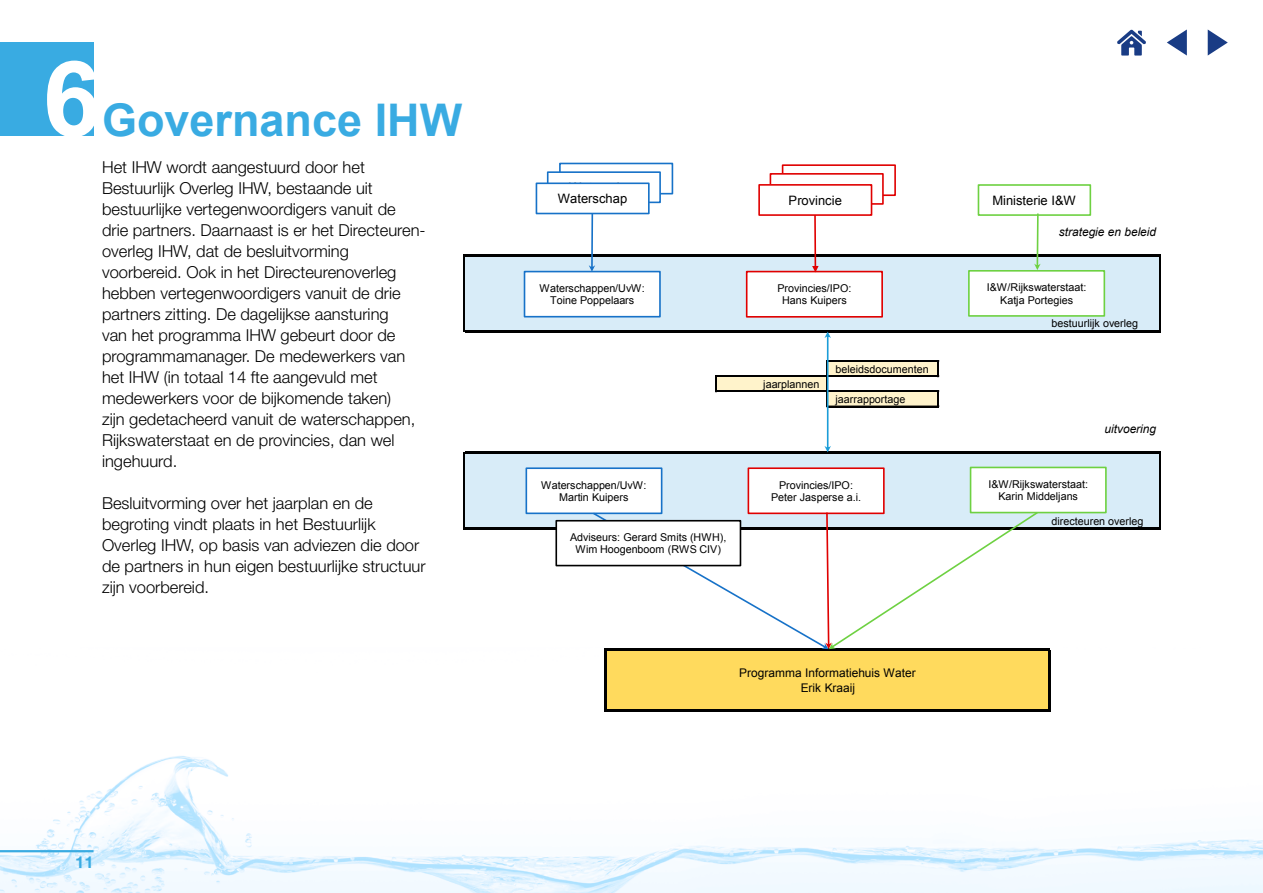
<style>
.page{position:relative;width:1263px;height:893px;background:#fff}
.page>*{position:absolute;margin:0;border:0;box-sizing:border-box;transform-origin:0 0}
.t1{font:700 105px "Arial";color:#fff}
.t2{font:700 45px "Arial";color:#39abe2}
.t3{font:300 16.5px/21px "Helvetica Neue LT Std";color:#000}
.t4{font:700 16.5px "Helvetica Neue LT Std";color:#39abe2}
.t5{font:12.9px "Arial";color:#000}
.t6{font:11.85px/15px "Arial";color:#000;text-align:center}
.t7{font:italic 11.85px "Arial";color:#000}
.t8{font:10.8px/12.5px "Arial";color:#000;text-align:center}
</style>
<div class="page">
<img style="left:0;top:648px;width:1263px;height:245px">
<hr style="left:0;top:850px;width:94px;height:2px;background:#39abe2">
<div style="left:0;top:43px;width:94px;height:93px;background:#39abe2"></div>
<div style="left:465px;top:255px;width:695px;height:76px;background:#d8ecf8"></div>
<div style="left:827px;top:361px;width:111px;height:16px;background:#fff3cb"></div>
<div style="left:716px;top:376px;width:111px;height:16px;background:#fff3cb"></div>
<div style="left:827px;top:391px;width:111px;height:16px;background:#fff3cb"></div>
<div style="left:465px;top:453px;width:695px;height:76px;background:#d8ecf8"></div>
<div style="left:605px;top:650px;width:444px;height:15px;background:#ffda5d"></div>
<div style="left:605px;top:665px;width:444px;height:15px;background:#ffda5d"></div>
<div style="left:605px;top:680px;width:444px;height:15px;background:#ffda5d"></div>
<div style="left:605px;top:695px;width:444px;height:16px;background:#ffda5d"></div>
<svg style="left:938px;top:362px;width:1px;height:14px"></svg>
<hr style="left:463px;top:254px;width:2px;height:78px;background:#000">
<hr style="left:1159px;top:256px;width:2px;height:76px;background:#000">
<hr style="left:463px;top:452px;width:2px;height:78px;background:#000">
<hr style="left:1159px;top:454px;width:2px;height:76px;background:#000">
<svg style="left:938px;top:392px;width:1px;height:14px"></svg>
<svg style="left:716px;top:376px;width:1px;height:16px"></svg>
<hr style="left:604px;top:649px;width:2px;height:63px;background:#000">
<hr style="left:1048px;top:651px;width:2px;height:61px;background:#000">
<hr style="left:465px;top:254px;width:696px;height:2px;background:#000">
<hr style="left:465px;top:330px;width:696px;height:2px;background:#000">
<hr style="left:828px;top:361px;width:111px;height:1px;background:#000">
<hr style="left:717px;top:376px;width:222px;height:1px;background:#000">
<hr style="left:717px;top:391px;width:222px;height:1px;background:#000">
<hr style="left:828px;top:406px;width:111px;height:1px;background:#000">
<hr style="left:465px;top:452px;width:696px;height:2px;background:#000">
<hr style="left:465px;top:528px;width:696px;height:2px;background:#000">
<hr style="left:606px;top:649px;width:444px;height:2px;background:#000">
<hr style="left:606px;top:710px;width:444px;height:2px;background:#000">
<div style="left:559px;top:163px;width:114px;height:31px;border:2px solid #1772c8"></div>
<div style="left:548px;top:172px;width:112px;height:30px;background:#fff"></div>
<div style="left:547px;top:171px;width:114px;height:32px;border:2px solid #1772c8"></div>
<div style="left:536px;top:183px;width:113px;height:30px;background:#fff"></div>
<div style="left:536px;top:182px;width:114px;height:32px;border:2px solid #1772c8"></div>
<div style="left:782px;top:164px;width:114px;height:32px;border:2px solid #e00000"></div>
<div style="left:770px;top:174px;width:113px;height:30px;background:#fff"></div>
<div style="left:770px;top:173px;width:114px;height:32px;border:2px solid #e00000"></div>
<div style="left:759px;top:185px;width:112px;height:30px;background:#fff"></div>
<div style="left:758px;top:184px;width:114px;height:32px;border:2px solid #e00000"></div>
<div style="left:978px;top:184px;width:113px;height:32px;border:2px solid #6ed142"></div>
<div style="left:524px;top:272px;width:136px;height:45px;background:#fff"></div>
<div style="left:524px;top:271px;width:137px;height:46px;border:2px solid #1772c8"></div>
<div style="left:747px;top:272px;width:135px;height:45px;background:#fff"></div>
<div style="left:746px;top:271px;width:137px;height:47px;border:2px solid #e00000"></div>
<div style="left:969px;top:271px;width:135px;height:45px;background:#fff"></div>
<div style="left:968px;top:270px;width:137px;height:47px;border:2px solid #6ed142"></div>
<div style="left:526px;top:468px;width:136px;height:45px;background:#fff"></div>
<div style="left:525px;top:467px;width:137px;height:47px;border:2px solid #1772c8"></div>
<div style="left:748px;top:468px;width:136px;height:45px;background:#fff"></div>
<div style="left:747px;top:467px;width:138px;height:47px;border:2px solid #e00000"></div>
<div style="left:970px;top:467px;width:136px;height:46px;background:#fff"></div>
<div style="left:970px;top:467px;width:137px;height:46px;border:2px solid #6ed142"></div>
<svg style="left:824px;top:332px;width:7px;height:120px"></svg>
<svg style="left:593px;top:512px;width:445px;height:137px"></svg>
<svg style="left:1034px;top:213px;width:7px;height:57px"></svg>
<svg style="left:812px;top:215px;width:7px;height:57px"></svg>
<svg style="left:589px;top:213px;width:6px;height:59px"></svg>
<div style="left:556px;top:521px;width:184px;height:45px;background:#fff"></div>
<div style="left:555px;top:520px;width:186px;height:46px;border:2px solid #000"></div>
<svg style="left:1208px;top:29px;width:20px;height:27px"></svg>
<svg style="left:1167px;top:29px;width:20px;height:27px"></svg>
<svg style="left:1117px;top:30px;width:29px;height:26px"></svg>
<h1 class="t1" style="left:43px;top:30px;width:60px">6</h1>
<h2 class="t2" style="left:102px;top:91px;width:362px">Governance IHW</h2>
<p class="t3" style="left:102px;top:157px;width:323px">Het IHW wordt aangestuurd door het Bestuurlijk Overleg IHW, bestaande uit bestuurlijke vertegenwoordigers vanuit de drie partners. Daarnaast is er het Directeuren&shy;overleg IHW, dat de besluitvorming voorbereid. Ook in het Directeurenoverleg hebben vertegenwoordigers vanuit de drie partners zitting. De dagelijkse aansturing<br>van het programma IHW gebeurt door de programmamanager. De medewerkers van het IHW (in totaal 14 fte aangevuld met medewerkers voor de bijkomende taken)<br>zijn gedetacheerd vanuit de waterschappen, Rijkswaterstaat en de provincies, dan wel ingehuurd.</p>
<p class="t3" style="left:102px;top:493px;width:325px">Besluitvorming over het jaarplan en de begroting vindt plaats in het Bestuurlijk Overleg IHW, op basis van adviezen die door de partners in hun eigen bestuurlijke structuur zijn voorbereid.</p>
<p class="t4" style="left:75px;top:852px;width:20px">11</p>
<p class="t5" style="left:558px;top:190px;width:71px">Waterschap</p>
<p class="t5" style="left:789px;top:192px;width:55px">Provincie</p>
<p class="t5" style="left:992px;top:192px;width:85px">Ministerie I&amp;W</p>
<p class="t7" style="left:1059px;top:224px;width:99px">strategie en beleid</p>
<p class="t8" style="left:539px;top:282px;width:107px">Waterschappen/UvW:<br>Toine Poppelaars</p>
<p class="t8" style="left:777px;top:282px;width:75px">Provincies/IPO:<br>Hans Kuipers</p>
<p class="t8" style="left:987px;top:281px;width:101px">I&amp;W/Rijkswaterstaat:<br>Katja Portegies</p>
<p class="t8" style="left:763px;top:378px;width:58px">jaarplannen</p>
<p class="t8" style="left:835px;top:363px;width:95px">beleidsdocumenten</p>
<p class="t8" style="left:835px;top:393px;width:71px">jaarrapportage</p>
<p class="t8" style="left:1051px;top:317px;width:88px">bestuurlijk overleg</p>
<p class="t7" style="left:1104px;top:421px;width:53px">uitvoering</p>
<p class="t8" style="left:541px;top:479px;width:107px">Waterschappen/UvW:<br>Martin Kuipers</p>
<p class="t8" style="left:771px;top:479px;width:91px">Provincies/IPO:<br>Peter Jasperse a.i.</p>
<p class="t8" style="left:988px;top:478px;width:101px">I&amp;W/Rijkswaterstaat:<br>Karin Middeljans</p>
<p class="t8" style="left:570px;top:531px;width:158px">Adviseurs: Gerard Smits (HWH),<br>Wim Hoogenboom (RWS CIV)</p>
<p class="t8" style="left:1051px;top:515px;width:93px">directeuren overleg</p>
<p class="t6" style="left:739px;top:665px;width:178px">Programma Informatiehuis Water<br>Erik Kraaij</p>
</div>
